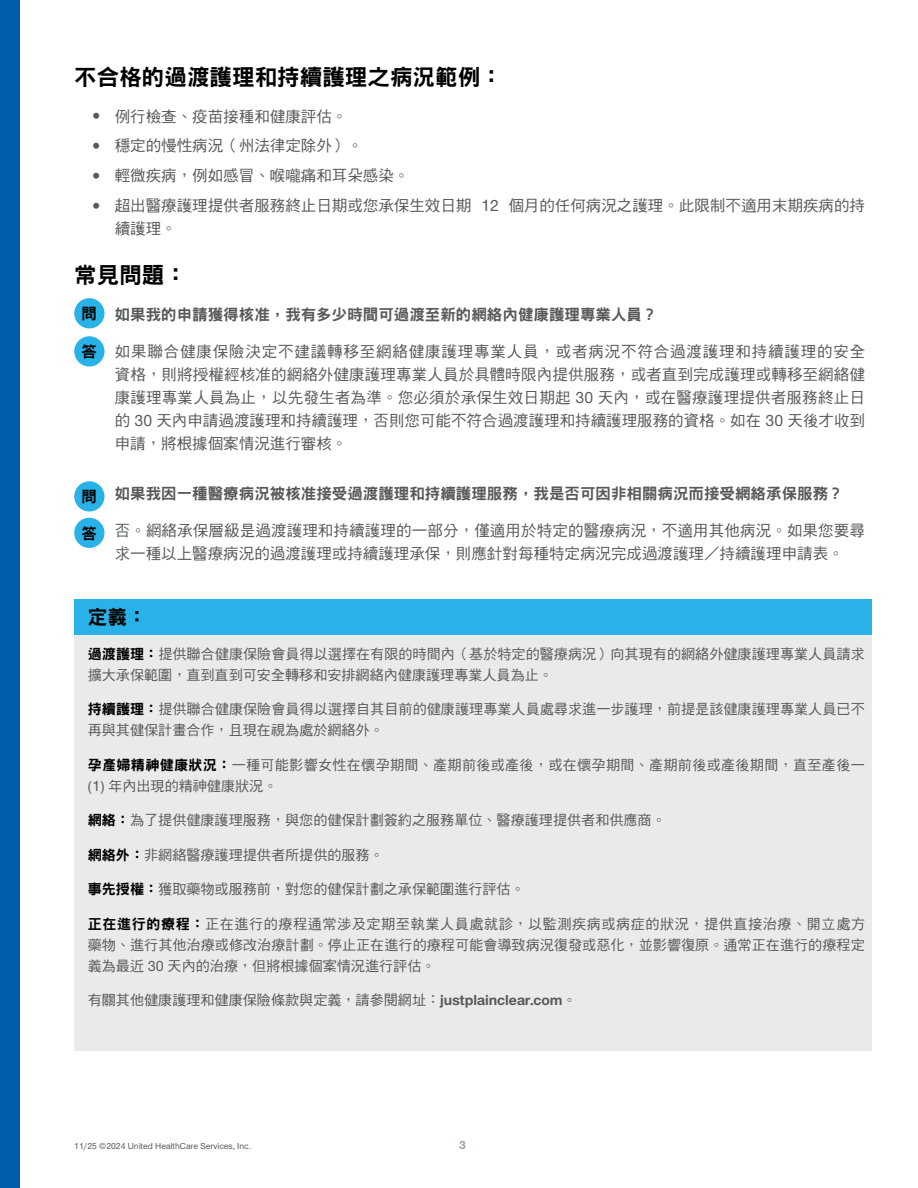
<style>
.page{position:relative;width:918px;height:1188px;background:#fff}
.page>*{position:absolute;margin:0;border:0;box-sizing:border-box;transform-origin:0 0}
.t1{font:22.5px "DF Hei HK W9";color:#000}
.t2{font:19.8px "DF Hei HK W9";color:#000}
.t3{font:15.45px/23.1px "DF Hei HK W5";color:#58595b}
.t4{font:15.45px "DF Hei HK W9";color:#58595b}
.t5{font:15.45px "DF Hei HK W9";color:#000}
.t6{font:14.1px/21px "DF Hei HK W5";color:#58595b}
.t7{font:14.1px/21px "DF Hei HK W5";letter-spacing:.02em;color:#58595b}
.t8{font:700 12px "UHC Sans";color:#97a0a9}
.s1{font-family:"UHC Sans";font-weight:700;font-size:21.45px}
.s2{font-family:"UHC Sans";font-weight:500;font-size:16.5px}
.s3{font-family:"DF Hei HK W9";color:#000}
.s4{font-family:"UHC Sans";font-weight:500;font-size:15px}
.s5{font-family:"UHC Sans";font-weight:700;font-size:15px}
.s6{font-family:"DF Hei HK W9"}
</style>
<div class="page">
<div style="left:0;top:0;width:20px;height:1188px;background:#005dac"></div>
<div style="left:74px;top:599px;width:798px;height:39px;background:#29b2e7"></div>
<div style="left:74px;top:635px;width:798px;height:57px;background:#e9eaea"></div>
<div style="left:74px;top:691px;width:798px;height:56px;background:#e9eaea"></div>
<div style="left:74px;top:746px;width:798px;height:57px;background:#e9eaea"></div>
<div style="left:74px;top:802px;width:798px;height:35px;background:#e9eaea"></div>
<div style="left:74px;top:836px;width:798px;height:36px;background:#e9eaea"></div>
<div style="left:74px;top:871px;width:798px;height:35px;background:#e9eaea"></div>
<div style="left:74px;top:905px;width:798px;height:78px;background:#e9eaea"></div>
<div style="left:74px;top:982px;width:798px;height:69px;background:#e9eaea"></div>
<div style="left:74px;top:298px;width:30px;height:30px;background:#29b2e7;border-radius:50%"></div>
<div style="left:74px;top:336px;width:30px;height:31px;background:#29b2e7;border-radius:50%"></div>
<div style="left:74px;top:481px;width:30px;height:31px;background:#29b2e7;border-radius:50%"></div>
<div style="left:74px;top:518px;width:30px;height:30px;background:#29b2e7;border-radius:50%"></div>
<h1 class="t1" style="left:74px;top:65px;width:430px">不合格的過渡護理和持續護理之病況範例：</h1>
<p class="t3" style="left:89px;top:104px;width:260px"><span class="s1">•</span> 例行檢查、疫苗接種和健康評估。</p>
<p class="t3" style="left:89px;top:134px;width:275px"><span class="s1">•</span> 穩定的慢性病況（州法律定除外）。</p>
<p class="t3" style="left:89px;top:164px;width:322px"><span class="s1">•</span> 輕微疾病，例如感冒、喉嚨痛和耳朵感染。</p>
<p class="t3" style="left:115px;top:194px;width:752px;text-indent:-26px"><span class="s1">•</span> 超出醫療護理提供者服務終止日期或您承保生效日期 <span class="s2">12</span> 個月的任何病況之護理。此限制不適用末期疾病的持續護理。</p>
<h1 class="t1" style="left:74px;top:263px;width:114px">常見問題：</h1>
<p class="t4" style="left:115px;top:306px;width:544px">如果我的申請獲得核准，我有多少時間可過渡至新的網絡內健康護理專業人員？</p>
<p class="t3" style="left:115px;top:339px;width:752px;text-align:justify">如果聯合健康保險決定不建議轉移至網絡健康護理專業人員，或者病況不符合過渡護理和持續護理的安全資格，則將授權經核准的網絡外健康護理專業人員於具體時限內提供服務，或者直到完成護理或轉移至網絡健康護理專業人員為止，以先發生者為準。您必須於承保生效日期起 <span class="s2">30</span> 天內，或在醫療護理提供者服務終止日的 <span class="s2">30</span> 天內申請過渡護理和持續護理，否則您可能不符合過渡護理和持續護理服務的資格。如在 <span class="s2">30</span> 天後才收到申請，將根據個案情況進行審核。</p>
<p class="t4" style="left:115px;top:485px;width:730px">如果我因一種醫療病況被核准接受過渡護理和持續護理服務，我是否可因非相關病況而接受網絡承保服務？</p>
<p class="t3" style="left:115px;top:518px;width:752px">否。網絡承保層級是過渡護理和持續護理的一部分，僅適用於特定的醫療病況，不適用其他病況。如果您要尋求一種以上醫療病況的過渡護理或持續護理承保，則應針對每種特定病況完成過渡護理/持續護理申請表。</p>
<p class="t5" style="left:82px;top:305px;width:17px">問</p>
<p class="t5" style="left:82px;top:344px;width:17px">答</p>
<p class="t5" style="left:82px;top:489px;width:17px">問</p>
<p class="t5" style="left:82px;top:525px;width:17px">答</p>
<h2 class="t2" style="left:88px;top:607px;width:61px">定義：</h2>
<p class="t6" style="left:88px;top:643px;width:779px"><span class="s3">過渡護理：</span>提供聯合健康保險會員得以選擇在有限的時間內（基於特定的醫療病況）向其現有的網絡外健康護理專業人員請求擴大承保範圍，直到直到可安全轉移和安排網絡內健康護理專業人員為止。</p>
<p class="t6" style="left:88px;top:699px;width:779px"><span class="s3">持續護理：</span>提供聯合健康保險會員得以選擇自其目前的健康護理專業人員處尋求進一步護理，前提是該健康護理專業人員已不再與其健保計畫合作，且現在視為處於網絡外。</p>
<p class="t7" style="left:88px;top:754px;width:779px"><span class="s3">孕產婦精神健康狀況：</span>一種可能影響女性在懷孕期間、產期前後或產後，或在懷孕期間、產期前後或產後期間，直至產後一<span class="s4">(1)</span> 年內出現的精神健康狀況。</p>
<p class="t6" style="left:88px;top:810px;width:580px"><span class="s3">網絡：</span>為了提供健康護理服務，與您的健保計劃簽約之服務單位、醫療護理提供者和供應商。</p>
<p class="t6" style="left:88px;top:844px;width:298px"><span class="s3">網絡外：</span>非網絡醫療護理提供者所提供的服務。</p>
<p class="t6" style="left:88px;top:879px;width:439px"><span class="s3">事先授權：</span>獲取藥物或服務前，對您的健保計劃之承保範圍進行評估。</p>
<p class="t6" style="left:88px;top:913px;width:779px;text-align:justify"><span class="s3">正在進行的療程：</span>正在進行的療程通常涉及定期至執業人員處就診，以監測疾病或病症的狀況，提供直接治療、開立處方藥物、進行其他治療或修改治療計劃。停止正在進行的療程可能會導致病況復發或惡化，並影響復原。通常正在進行的療程定義為最近 <span class="s4">30</span> 天內的治療，但將根據個案情況進行評估。</p>
<p class="t6" style="left:88px;top:990px;width:490px">有關其他健康護理和健康保險條款與定義，請參閱網址：<span class="s5">justplainclear</span><span class="s6">.</span><span class="s5">com</span>。</p>
<p class="t8" style="left:459px;top:1137px;width:8px">3</p>
</div>
